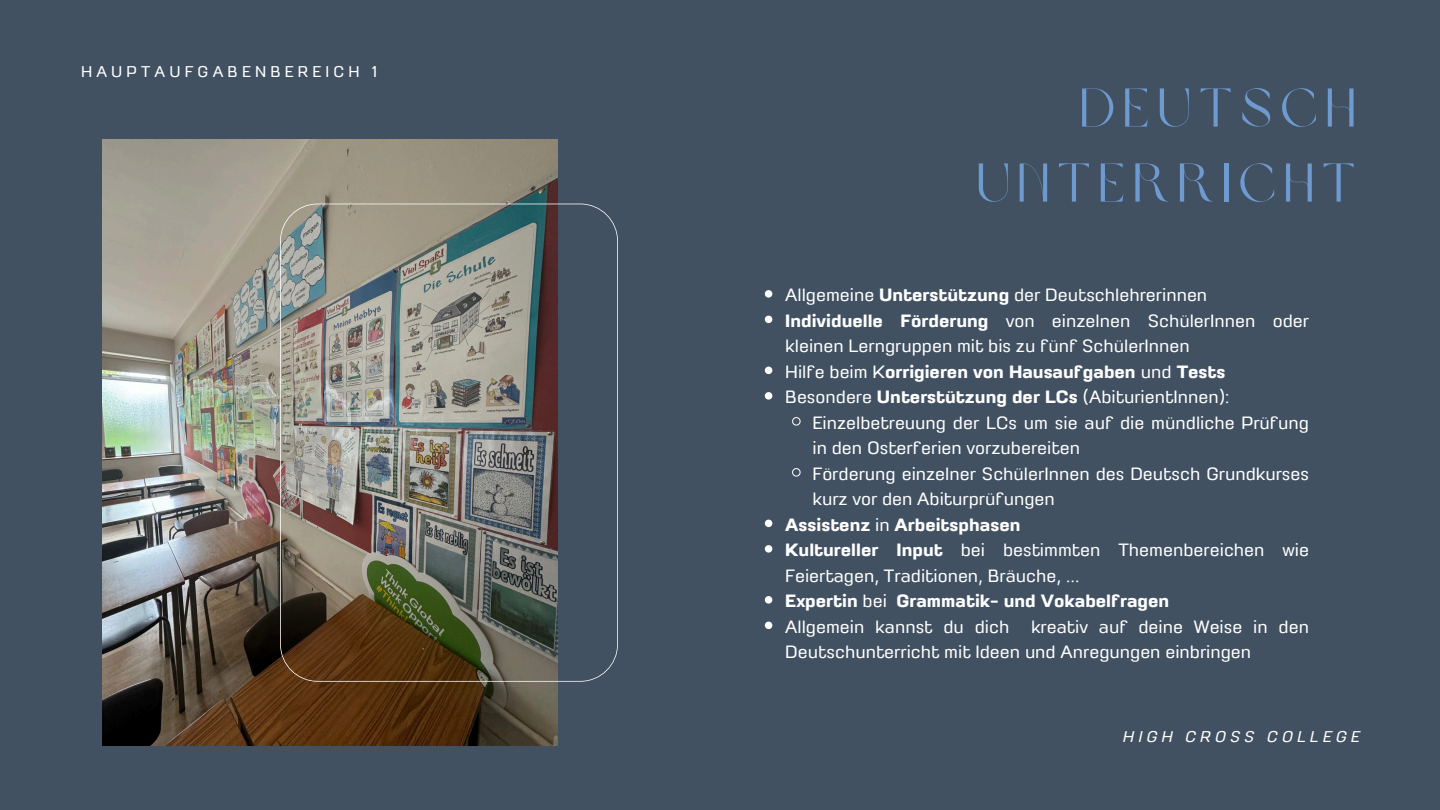
<style>
.page{position:relative;width:1440px;height:810px;background:#415162}
.page>*{position:absolute;margin:0;border:0;box-sizing:border-box;transform-origin:0 0}
.t1{font:54px/75px "Brown Sugar";letter-spacing:.15em;color:#6f9ad0;text-align:right}
.t2{font:16px/25.5px "Petchlamoon";color:#fff}
.t3{font:700 16px "Petchlamoon";color:#fff}
.t4{font:14px "Petchlamoon";letter-spacing:.3em;color:#fff}
.t5{font:italic 14px "Petchlamoon";letter-spacing:.3em;color:#fff}
.s1{font-weight:700}
.s2{font-weight:400}
</style>
<div class="page">
<img style="left:103px;top:140px;width:454px;height:606px">
<img style="left:280px;top:204px;width:338px;height:477px">
<svg style="left:765px;top:290px;width:7px;height:8px"></svg>
<svg style="left:765px;top:316px;width:7px;height:7px"></svg>
<svg style="left:765px;top:367px;width:7px;height:7px"></svg>
<svg style="left:765px;top:392px;width:7px;height:8px"></svg>
<svg style="left:792px;top:417px;width:9px;height:9px"></svg>
<svg style="left:792px;top:468px;width:9px;height:9px"></svg>
<svg style="left:765px;top:520px;width:7px;height:7px"></svg>
<svg style="left:765px;top:545px;width:7px;height:8px"></svg>
<svg style="left:765px;top:596px;width:7px;height:8px"></svg>
<svg style="left:765px;top:622px;width:7px;height:7px"></svg>
<p class="t4" style="left:81px;top:64px;width:298px">HAUPTAUFGABENBEREICH 1</p>
<p class="t1" style="left:977px;top:76px;width:380px">DEUTSCH<br>UNTERRICHT</p>
<p class="t2" style="left:785px;top:283px;width:424px">Allgemeine <span class="s1">Unterstützung</span> der Deutschlehrerinnen</p>
<p class="t2" style="left:785px;top:309px;width:525px"><span class="s1">Individuelle Förderung</span> von einzelnen SchülerInnen oder kleinen Lerngruppen mit bis zu fünf SchülerInnen</p>
<p class="t3" style="left:785px;top:363px;width:442px"><span class="s2">Hilfe beim K</span>orrigieren von Hausaufgaben <span class="s2">und</span> Tests</p>
<p class="t2" style="left:785px;top:385px;width:445px">Besondere <span class="s1">Unterstützung der LCs</span> (AbiturientInnen):</p>
<p class="t2" style="left:812px;top:411px;width:498px">Einzelbetreuung der LCs um sie auf die mündliche Prüfung in den Osterferien vorzubereiten</p>
<p class="t2" style="left:812px;top:462px;width:498px">Förderung einzelner SchülerInnen des Deutsch Grundkurses kurz vor den Abiturprüfungen</p>
<p class="t3" style="left:785px;top:516px;width:237px">Assistenz <span class="s2">in</span> Arbeitsphasen</p>
<p class="t2" style="left:785px;top:538px;width:525px"><span class="s1">Kultureller Input</span> bei bestimmten Themenbereichen wie<br>Feiertagen, Traditionen, Bräuche, …</p>
<p class="t3" style="left:785px;top:592px;width:386px">Expertin <span class="s2">bei</span> Grammatik- und Vokabelfragen</p>
<p class="t2" style="left:785px;top:615px;width:226px">Allgemein kannst du dich</p>
<p class="t2" style="left:785px;top:615px;width:525px;text-indent:246px">kreativ auf deine Weise in den<br>Deutschunterricht mit Ideen und Anregungen einbringen</p>
<p class="t5" style="left:1122px;top:729px;width:238px">HIGH CROSS COLLEGE</p>
</div>
